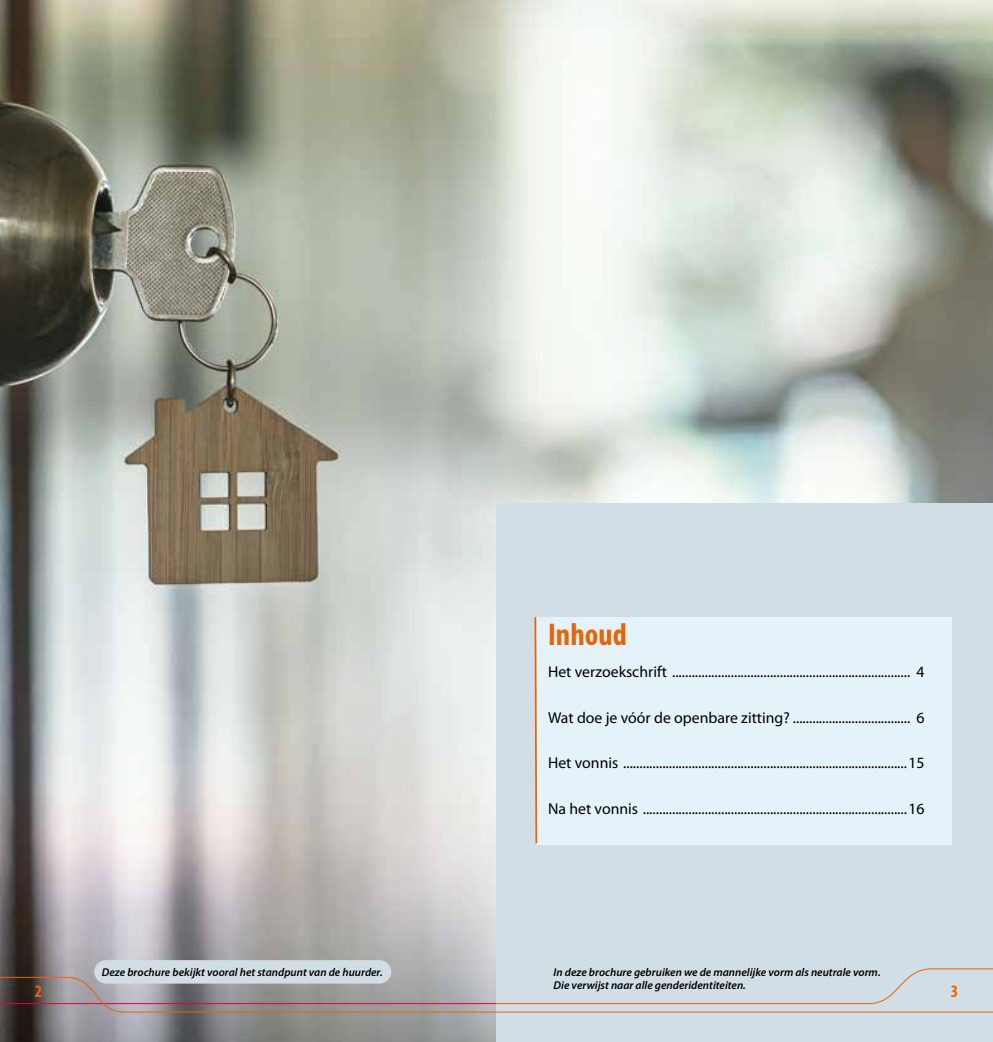
<style>
.page{position:relative;width:993px;height:1042px;background:#fff}
.page>*{position:absolute;margin:0;border:0;box-sizing:border-box;transform-origin:0 0}
.t1{font:700 condensed 31.5px "Myriad Pro";color:#e56606}
.t2{font:700 condensed 17.5px "Myriad Pro";color:#e56606}
.t3{font:15.75px "Myriad Pro";color:#000}
.t4{font:italic 600 11.38px/13.1px "Myriad Pro";color:#000}
</style>
<div class="page">
<img style="left:0;top:0;width:992px;height:1042px">
<div style="left:496px;top:504px;width:496px;height:538px;background:#d2dee5"></div>
<svg style="left:0;top:968px;width:992px;height:45px"></svg>
<div style="left:94px;top:960px;width:297px;height:23px;background:#d2dee5;border-radius:12px"></div>
<div style="left:535px;top:617px;width:416px;height:227px;background:#e6f2f9"></div>
<svg style="left:534px;top:617px;width:4px;height:228px"></svg>
<h1 class="t1" style="left:548px;top:614px;width:80px">Inhoud</h1>
<p class="t3" style="left:548px;top:662px;width:378px">Het verzoekschrift ......................................................................... 4</p>
<p class="t3" style="left:548px;top:708px;width:378px">Wat doe je vóór de openbare zitting? .................................... 6</p>
<p class="t3" style="left:548px;top:753px;width:378px">Het vonnis .......................................................................................15</p>
<p class="t3" style="left:548px;top:799px;width:378px">Na het vonnis .................................................................................16</p>
<p class="t4" style="left:102px;top:965px;width:282px">Deze brochure bekijkt vooral het standpunt van de huurder.</p>
<p class="t4" style="left:553px;top:965px;width:328px">In deze brochure gebruiken we de mannelijke vorm als neutrale vorm.<br>Die verwijst naar alle genderidentiteiten.</p>
<p class="t2" style="left:35px;top:980px;width:9px">2</p>
<p class="t2" style="left:950px;top:980px;width:9px">3</p>
</div>
